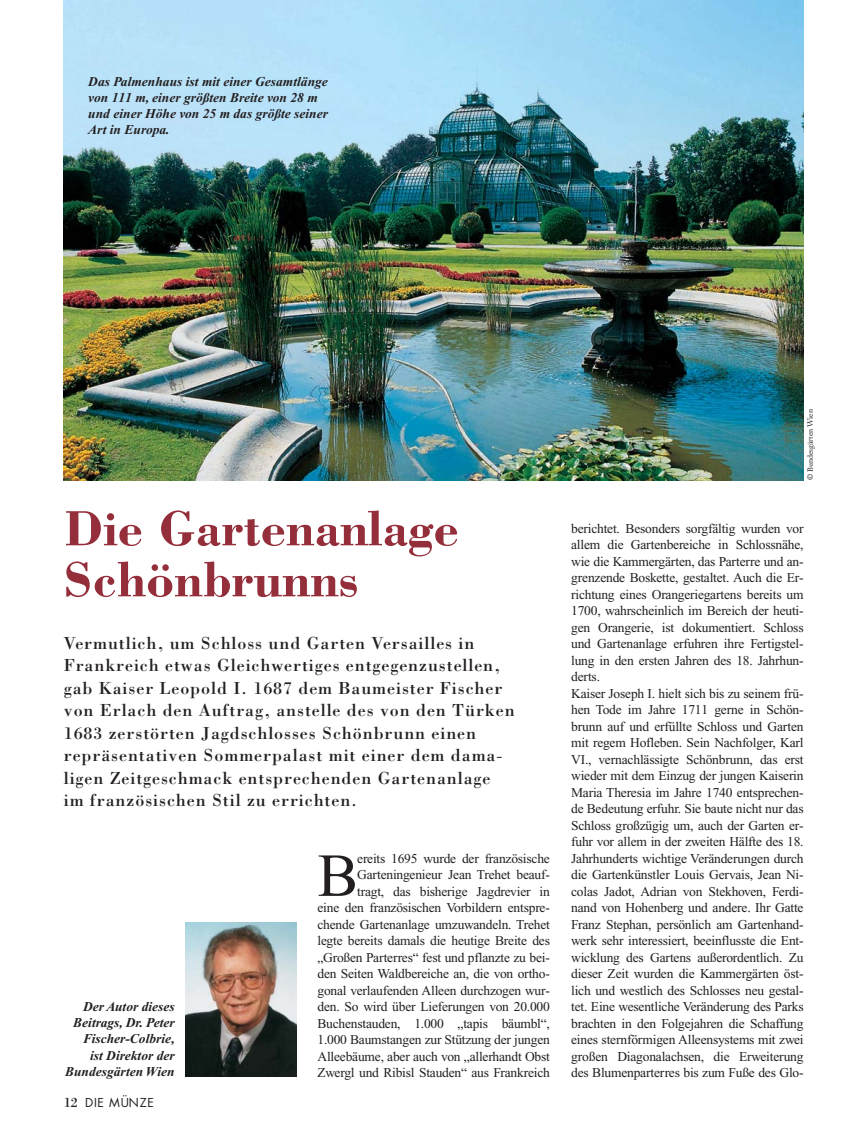
<style>
.page{position:relative;width:849px;height:1148px;background:#fff}
.page>*{position:absolute;margin:0;border:0;box-sizing:border-box;transform-origin:0 0}
.t1{font:61.05px "Times New Roman";color:#231f20}
.t2{font:700 51px/51px "Bodoni";color:#952e3b}
.t3{font:18px/22.5px "Bodoni";letter-spacing:.05em;color:#231f20}
.t4{font:13.5px/16.5px "Times New Roman";letter-spacing:-.015em;color:#231f20}
.t5{font:italic 700 13.5px/16.2px "Times New Roman";color:#231f20;text-align:right}
.t6{font:12px "Futura";letter-spacing:.06em;color:#231f20}
.t7{font:7.5px "Janson Text";color:#231f20}
.s1{font-family:"Bodoni";font-size:14.25px}
</style>
<div class="page">
<img style="left:64px;top:0;width:740px;height:480px">
<img style="left:185px;top:922px;width:111px;height:154px">
<p class="t5" style="left:88px;top:74px;width:241px;text-align:left">Das Palmenhaus ist mit einer Gesamtlänge von 111 m, einer größten Breite von 28 m und einer Höhe von 25 m das größte seiner Art in Europa.</p>
<h2 class="t2" style="left:64px;top:508px;width:397px">Die Gartenanlage<br>Schönbrunns</h2>
<p class="t3" style="left:64px;top:633px;width:452px">Vermutlich, um Schloss und Garten Versailles in Frankreich etwas Gleichwertiges entgegenzustellen, gab Kaiser Leopold I. 1687 dem Baumeister Fischer von Erlach den Auftrag, anstelle des von den Türken 1683 zerstörten Jagdschlosses Schönbrunn einen repräsentativen Sommerpalast mit einer dem dama&shy;ligen Zeitgeschmack entsprechenden Gartenanlage im französischen Stil zu errichten.</p>
<p class="t5" style="left:65px;top:999px;width:111px">Der Autor dieses<br>Beitrags, Dr. Peter<br>Fischer-Colbrie,<br>ist Direktor der<br>Bundesgärten Wien</p>
<p class="t6" style="left:64px;top:1097px;width:92px"><span class="s1">12</span> DIE MÜNZE</p>
<p class="t4" style="left:317px;top:851px;width:234px;text-align:right">ereits 1695 wurde der französische Garteningenieur Jean Trehet beauf-<br>tragt, das bisherige Jagdrevier in<br>eine den französischen Vorbildern entspre&shy;chende Gartenanlage umzuwandeln. Trehet legte bereits damals die heutige Breite des „Großen Parterres“ fest und pflanzte zu bei&shy;den Seiten Waldbereiche an, die von ortho&shy;gonal verlaufenden Alleen durchzogen wur&shy;den. So wird über Lieferungen von 20.000<br>Buchenstauden, 1.000 „tapis bäumbl“, 1.000 Baumstangen zur Stützung der jungen Alleebäume, aber auch von „allerhandt Obst Zwergl und Ribisl Stauden“ aus Frankreich</p>
<h1 class="t1" style="left:317px;top:853px;width:42px">B</h1>
<p class="t7" style="left:807px;top:480px;width:73px;rotate:-90deg">© Bundesgärten Wien</p>
<p class="t4" style="left:571px;top:521px;width:234px">berichtet. Besonders sorgfältig wurden vor allem die Gartenbereiche in Schlossnähe, wie die Kammergärten, das Parterre und an&shy;grenzende Boskette, gestaltet. Auch die Er&shy;richtung eines Orangeriegartens bereits um 1700, wahrscheinlich im Bereich der heuti&shy;gen Orangerie, ist dokumentiert. Schloss und Gartenanlage erfuhren ihre Fertigstel&shy;lung in den ersten Jahren des 18. Jahrhun&shy;derts.<br>Kaiser Joseph I. hielt sich bis zu seinem frü&shy;hen Tode im Jahre 1711 gerne in Schön&shy;brunn auf und erfüllte Schloss und Garten mit regem Hofleben. Sein Nachfolger, Karl VI., vernachlässigte Schönbrunn, das erst wieder mit dem Einzug der jungen Kaiserin Maria Theresia im Jahre 1740 entsprechen&shy;de Bedeutung erfuhr. Sie baute nicht nur das Schloss großzügig um, auch der Garten er&shy;fuhr vor allem in der zweiten Hälfte des 18.<br>Jahrhunderts wichtige Veränderungen durch die Gartenkünstler Louis Gervais, Jean Ni&shy;colas Jadot, Adrian von Stekhoven, Ferdi&shy;nand von Hohenberg und andere. Ihr Gatte Franz Stephan, persönlich am Gartenhand&shy;werk sehr interessiert, beeinflusste die Ent&shy;wicklung des Gartens außerordentlich. Zu dieser Zeit wurden die Kammergärten öst&shy;lich und westlich des Schlosses neu gestal&shy;tet. Eine wesentliche Veränderung des Parks brachten in den Folgejahren die Schaffung eines sternförmigen Alleensystems mit zwei großen Diagonalachsen, die Erweiterung des Blumenparterres bis zum Fuße des Glo-</p>
</div>
